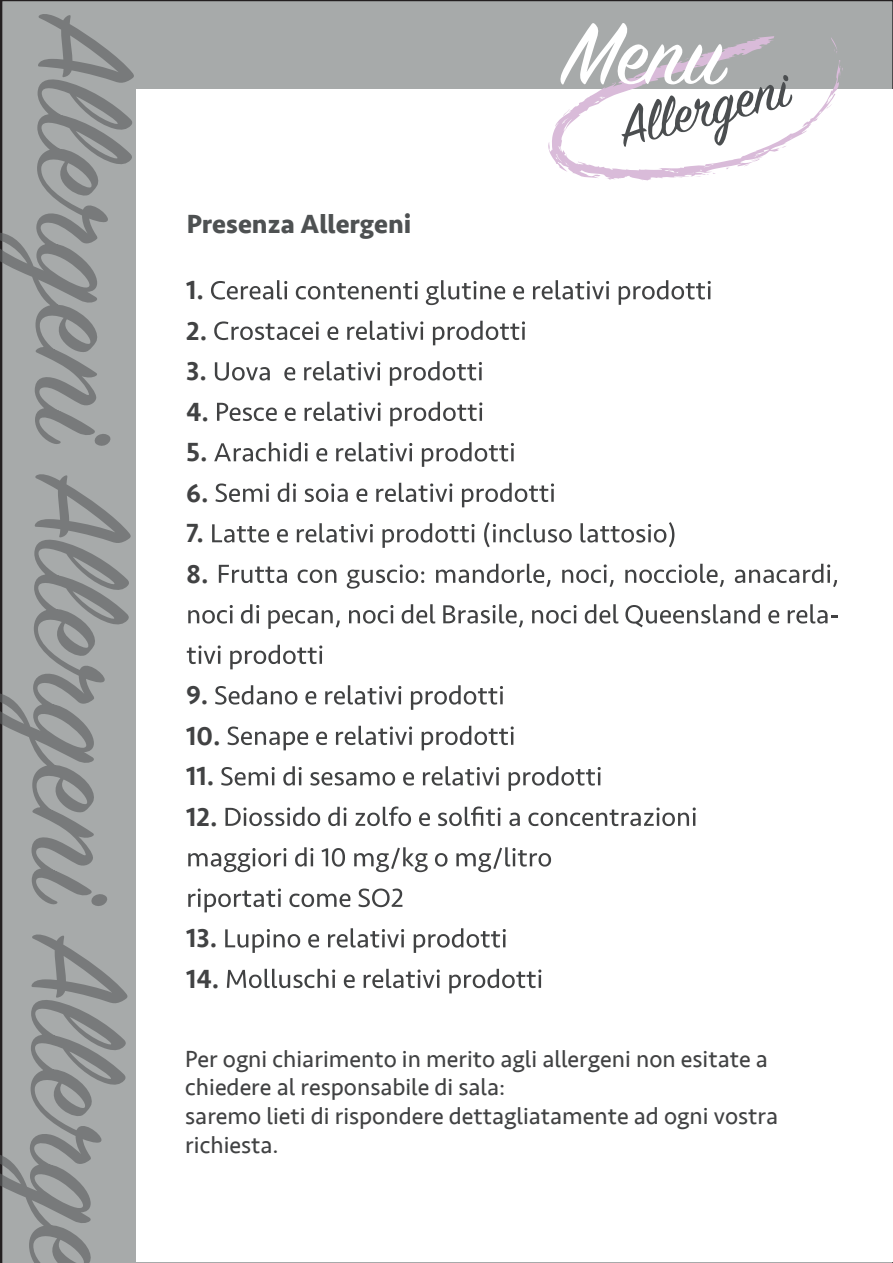
<style>
.page{position:relative;width:893px;height:1263px;background:#a7aaaa}
.page>*{position:absolute;margin:0;border:0;box-sizing:border-box;transform-origin:0 0}
.t1{font:96.6px "Sign Painter House Script";color:#fff}
.t2{font:500 27px/40.5px "Seravek";color:#414243}
.t3{font:700 27px "Seravek";color:#4e5152}
.t4{font:24px/28.8px "Seravek";color:#414243}
</style>
<div class="page">
<div style="left:136px;top:89px;width:757px;height:1172px;background:#fff"></div>
<svg style="left:0;top:13px;width:134px;height:1250px;background:#999c9c"></svg>
<svg style="left:548px;top:36px;width:295px;height:145px"></svg>
<svg style="left:211px;top:280px;width:500px;height:25px"></svg>
<svg style="left:214px;top:321px;width:311px;height:24px"></svg>
<svg style="left:215px;top:361px;width:267px;height:25px"></svg>
<svg style="left:217px;top:402px;width:265px;height:24px"></svg>
<svg style="left:214px;top:442px;width:300px;height:25px"></svg>
<svg style="left:215px;top:483px;width:339px;height:24px"></svg>
<svg style="left:212px;top:522px;width:462px;height:26px"></svg>
<svg style="left:219px;top:564px;width:618px;height:25px"></svg>
<svg style="left:188px;top:604px;width:649px;height:25px"></svg>
<svg style="left:187px;top:645px;width:135px;height:24px"></svg>
<svg style="left:215px;top:685px;width:288px;height:25px"></svg>
<svg style="left:227px;top:726px;width:287px;height:24px"></svg>
<svg style="left:221px;top:766px;width:380px;height:25px"></svg>
<svg style="left:225px;top:806px;width:471px;height:20px"></svg>
<svg style="left:188px;top:847px;width:363px;height:25px"></svg>
<svg style="left:188px;top:888px;width:214px;height:24px"></svg>
<svg style="left:225px;top:928px;width:281px;height:25px"></svg>
<svg style="left:227px;top:969px;width:314px;height:24px"></svg>
<p class="t3" style="left:187px;top:202px;width:226px">Presenza Allergeni</p>
<p class="t2" style="left:186px;top:270px;width:24px">1.<br>2.<br>3.<br>4.<br>5.<br>6.<br>7.<br>8.</p>
<p class="t2" style="left:186px;top:675px;width:36px">9.<br>10.<br>11.<br>12.</p>
<p class="t2" style="left:186px;top:918px;width:35px">13.<br>14.</p>
<h1 class="t1" style="left:563px;top:-5px;width:163px">Menu</h1>
<p class="t4" style="left:185px;top:1044px;width:594px">Per ogni chiarimento in merito agli allergeni non esitate a chiedere al responsabile di sala:<br>saremo lieti di rispondere dettagliatamente ad ogni vostra richiesta.</p>
</div>
